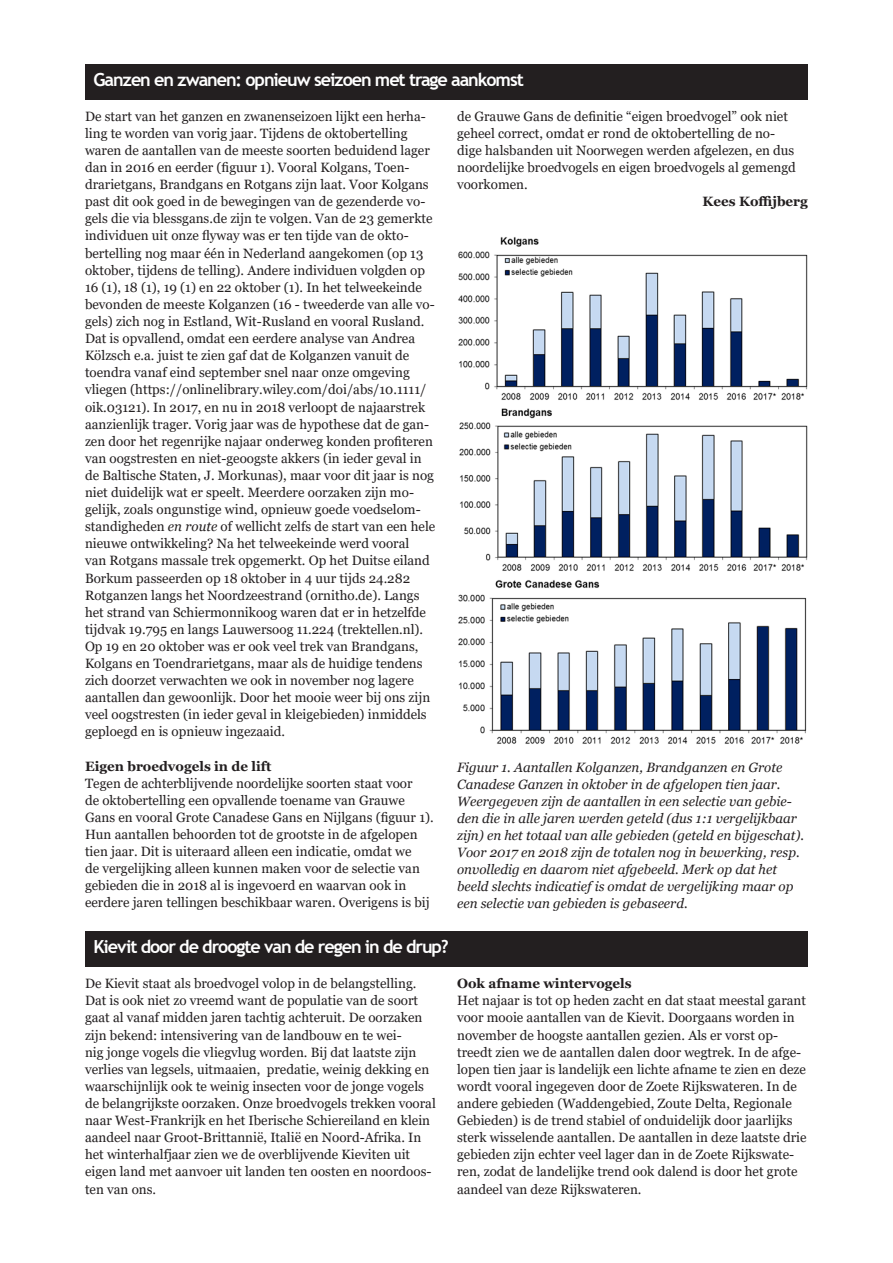
<style>
.page{position:relative;width:893px;height:1263px;background:#fff}
.page>*{position:absolute;margin:0;border:0;box-sizing:border-box;transform-origin:0 0}
.Bijschrift{font:700 18px "Trebuchet MS";letter-spacing:-.06em;color:#fff}
.t1{font:13.5px/17.1px "Georgia";color:#231f20}
.t2{font:italic 13.5px/17.1px "Georgia";color:#231f20}
.t3{font:700 13.5px "Georgia";color:#231f20}
.s1{font-style:italic}
</style>
<div class="page">
<div style="left:85px;top:64px;width:723px;height:35px;background:#231f20"></div>
<div style="left:85px;top:931px;width:723px;height:36px;background:#231f20"></div>
<img style="left:458px;top:237px;width:350px;height:163px">
<img style="left:459px;top:408px;width:349px;height:163px">
<img style="left:458px;top:580px;width:349px;height:164px">
<p class="Bijschrift" style="left:94px;top:68px;width:432px">Ganzen en zwanen: opnieuw seizoen met trage aankomst</p>
<p class="t1" style="left:85px;top:108px;width:352px">De start van het ganzen en zwanenseizoen lijkt een herha&shy;ling te worden van vorig jaar. Tijdens de oktobertelling waren de aantallen van de meeste soorten beduidend lager dan in 2016 en eerder (figuur 1). Vooral Kolgans, Toen&shy;drarietgans, Brandgans en Rotgans zijn laat. Voor Kolgans past dit ook goed in de bewegingen van de gezenderde vo&shy;gels die via blessgans.de zijn te volgen. Van de 23 gemerkte individuen uit onze flyway was er ten tijde van de okto&shy;bertelling nog maar één in Nederland aangekomen (op 13 oktober, tijdens de telling). Andere individuen volgden op 16 (1), 18 (1), 19 (1) en 22 oktober (1). In het telweekeinde bevonden de meeste Kolganzen (16 - tweederde van alle vo&shy;gels) zich nog in Estland, Wit-Rusland en vooral Rusland.<br>Dat is opvallend, omdat een eerdere analyse van Andrea Kölzsch e.a. juist te zien gaf dat de Kolganzen vanuit de toendra vanaf eind september snel naar onze omgeving vliegen (https://onlinelibrary.wiley.com/doi/abs/10.1111/ oik.03121). In 2017, en nu in 2018 verloopt de najaarstrek aanzienlijk trager. Vorig jaar was de hypothese dat de gan&shy;zen door het regenrijke najaar onderweg konden profiteren van oogstresten en niet-geoogste akkers (in ieder geval in de Baltische Staten, J. Morkunas), maar voor dit jaar is nog niet duidelijk wat er speelt. Meerdere oorzaken zijn mo&shy;gelijk, zoals ongunstige wind, opnieuw goede voedselom&shy;standigheden <span class="s1">en route</span> of wellicht zelfs de start van een hele nieuwe ontwikkeling? Na het telweekeinde werd vooral<br>van Rotgans massale trek opgemerkt. Op het Duitse eiland Borkum passeerden op 18 oktober in 4 uur tijds 24.282<br>Rotganzen langs het Noordzeestrand (ornitho.de). Langs het strand van Schiermonnikoog waren dat er in hetzelfde tijdvak 19.795 en langs Lauwersoog 11.224 (trektellen.nl).<br>Op 19 en 20 oktober was er ook veel trek van Brandgans, Kolgans en Toendrarietgans, maar als de huidige tendens zich doorzet verwachten we ook in november nog lagere aantallen dan gewoonlijk. Door het mooie weer bij ons zijn veel oogstresten (in ieder geval in kleigebieden) inmiddels geploegd en is opnieuw ingezaaid.</p>
<p class="t3" style="left:85px;top:757px;width:188px">Eigen broedvogels in de lift</p>
<p class="t1" style="left:85px;top:775px;width:350px">Tegen de achterblijvende noordelijke soorten staat voor<br>de oktobertelling een opvallende toename van Grauwe Gans en vooral Grote Canadese Gans en Nijlgans (figuur 1).<br>Hun aantallen behoorden tot de grootste in de afgelopen tien jaar. Dit is uiteraard alleen een indicatie, omdat we<br>de vergelijking alleen kunnen maken voor de selectie van gebieden die in 2018 al is ingevoerd en waarvan ook in eerdere jaren tellingen beschikbaar waren. Overigens is bij</p>
<p class="t1" style="left:457px;top:108px;width:340px">de Grauwe Gans de definitie “eigen broedvogel” ook niet geheel correct, omdat er rond de oktobertelling de no&shy;dige halsbanden uit Noorwegen werden afgelezen, en dus noordelijke broedvogels en eigen broedvogels al gemengd voorkomen.</p>
<p class="t3" style="left:703px;top:193px;width:107px">Kees Koffijberg</p>
<p class="t2" style="left:457px;top:758px;width:348px">Figuur 1. Aantallen Kolganzen, Brandganzen en Grote Canadese Ganzen in oktober in de afgelopen tien jaar.<br>Weergegeven zijn de aantallen in een selectie van gebie&shy;den die in alle jaren werden geteld (dus 1:1 vergelijkbaar zijn) en het totaal van alle gebieden (geteld en bijgeschat).<br>Voor 2017 en 2018 zijn de totalen nog in bewerking, resp. onvolledig en daarom niet afgebeeld. Merk op dat het beeld slechts indicatief is omdat de vergelijking maar op een selectie van gebieden is gebaseerd.</p>
<p class="Bijschrift" style="left:94px;top:935px;width:357px">Kievit door de droogte van de regen in de drup?</p>
<p class="t1" style="left:85px;top:975px;width:352px">De Kievit staat als broedvogel volop in de belangstelling.<br>Dat is ook niet zo vreemd want de populatie van de soort gaat al vanaf midden jaren tachtig achteruit. De oorzaken zijn bekend: intensivering van de landbouw en te wei-<br>nig jonge vogels die vliegvlug worden. Bij dat laatste zijn verlies van legsels, uitmaaien, predatie, weinig dekking en waarschijnlijk ook te weinig insecten voor de jonge vogels de belangrijkste oorzaken. Onze broedvogels trekken vooral naar West-Frankrijk en het Iberische Schiereiland en klein aandeel naar Groot-Brittannië, Italië en Noord-Afrika. In het winterhalfjaar zien we de overblijvende Kieviten uit eigen land met aanvoer uit landen ten oosten en noordoos&shy;ten van ons.</p>
<p class="t3" style="left:457px;top:975px;width:176px">Ook afname wintervogels</p>
<p class="t1" style="left:457px;top:992px;width:351px">Het najaar is tot op heden zacht en dat staat meestal garant voor mooie aantallen van de Kievit. Doorgaans worden in november de hoogste aantallen gezien. Als er vorst op&shy;treedt zien we de aantallen dalen door wegtrek. In de afge&shy;lopen tien jaar is landelijk een lichte afname te zien en deze wordt vooral ingegeven door de Zoete Rijkswateren. In de andere gebieden (Waddengebied, Zoute Delta, Regionale Gebieden) is de trend stabiel of onduidelijk door jaarlijks sterk wisselende aantallen. De aantallen in deze laatste drie gebieden zijn echter veel lager dan in de Zoete Rijkswate&shy;ren, zodat de landelijke trend ook dalend is door het grote aandeel van deze Rijkswateren.</p>
</div>
